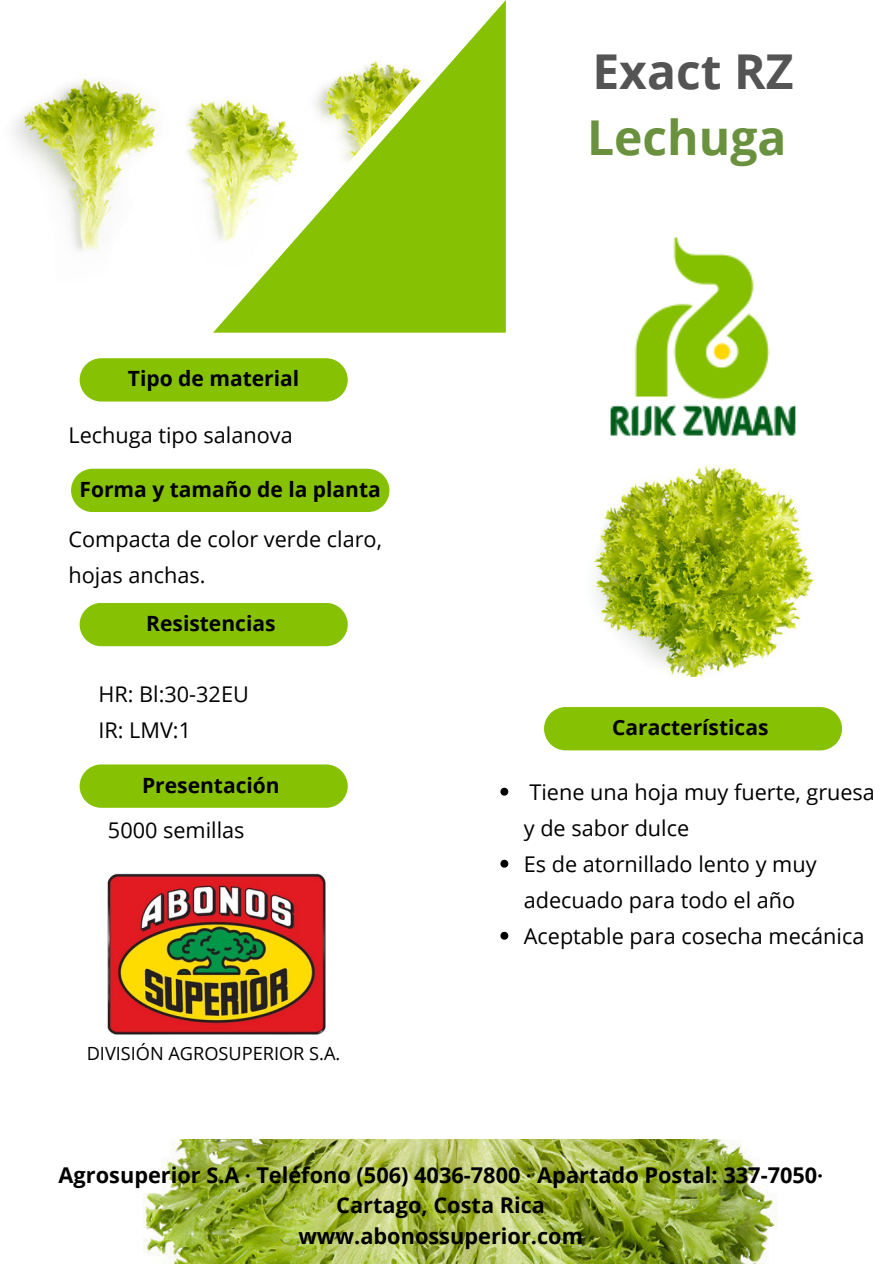
<style>
.page{position:relative;width:894px;height:1264px;background:#fff}
.page>*{position:absolute;margin:0;border:0;box-sizing:border-box;transform-origin:0 0}
.t1{font:700 48px/66.3px "Open Sans";color:#545454}
.t2{font:700 21.75px/30.3px "Open Sans";color:#000;text-align:center}
.t3{font:21.6px/36px "Open Sans";color:#000}
.t4{font:700 21px "Open Sans";color:#000}
.t5{font:18.15px "Open Sans";color:#000}
.s1{color:#6a913d}
.s2{font-family:"Liberation Serif"}
</style>
<div class="page">
<img style="left:143px;top:1139px;width:635px;height:124px">
<img style="left:610px;top:237px;width:186px;height:200px">
<img style="left:593px;top:465px;width:221px;height:212px">
<div style="left:544px;top:707px;width:297px;height:43px;background:#87c103"></div>
<img style="left:14px;top:78px;width:199px;height:173px">
<svg style="left:213px;top:1px;width:292px;height:332px"></svg>
<img style="left:107px;top:873px;width:219px;height:162px">
<div style="left:80px;top:764px;width:267px;height:43px;background:#87c103;border-radius:22px"></div>
<div style="left:80px;top:358px;width:267px;height:43px;background:#87c103;border-radius:22px"></div>
<div style="left:71px;top:469px;width:318px;height:43px;background:#87c103;border-radius:22px"></div>
<div style="left:80px;top:603px;width:267px;height:43px;background:#87c103;border-radius:22px"></div>
<svg style="left:500px;top:787px;width:8px;height:8px"></svg>
<svg style="left:500px;top:859px;width:8px;height:8px"></svg>
<svg style="left:500px;top:931px;width:8px;height:8px"></svg>
<h3 class="t4" style="left:128px;top:364px;width:173px">Tipo de material</h3>
<p class="t3" style="left:68px;top:416px;width:226px">Lechuga tipo salanova</p>
<h2 class="t4" style="left:79px;top:474px;width:303px">Forma y tamaño de la planta</h2>
<p class="t3" style="left:68px;top:521px;width:315px">Compacta de color verde claro, hojas anchas.</p>
<h3 class="t4" style="left:146px;top:608px;width:131px">Resistencias</h3>
<h2 class="t3" style="left:98px;top:676px;width:152px">HR: Bl:30-32EU<br>IR: LMV:1</h2>
<h2 class="t4" style="left:142px;top:770px;width:139px">Presentación</h2>
<h2 class="t3" style="left:108px;top:812px;width:138px">5000 semillas</h2>
<h3 class="t5" style="left:87px;top:1040px;width:255px">DIVISIÓN AGROSUPERIOR S.A.</h3>
<h3 class="t1" style="left:587px;top:37px;width:208px">Exact RZ<br><span class="s1">Lechuga</span></h3>
<p class="t4" style="left:612px;top:712px;width:158px">Características</p>
<p class="t3" style="left:523px;top:773px;width:352px">Tiene una hoja muy fuerte, gruesa y de sabor dulce</p>
<p class="t3" style="left:523px;top:845px;width:294px">Es de atornillado lento y muy adecuado para todo el año</p>
<p class="t3" style="left:523px;top:917px;width:342px">Aceptable para cosecha mecánica</p>
<h2 class="t2" style="left:59px;top:1159px;width:765px">Agrosuperior S.A <span class="s2">∙</span> Teléfono (506) 4036-7800 <span class="s2">∙</span> Apartado Postal: 337-7050<span class="s2">∙<br></span>Cartago, Costa Rica<br>www.abonossuperior.com</h2>
</div>
